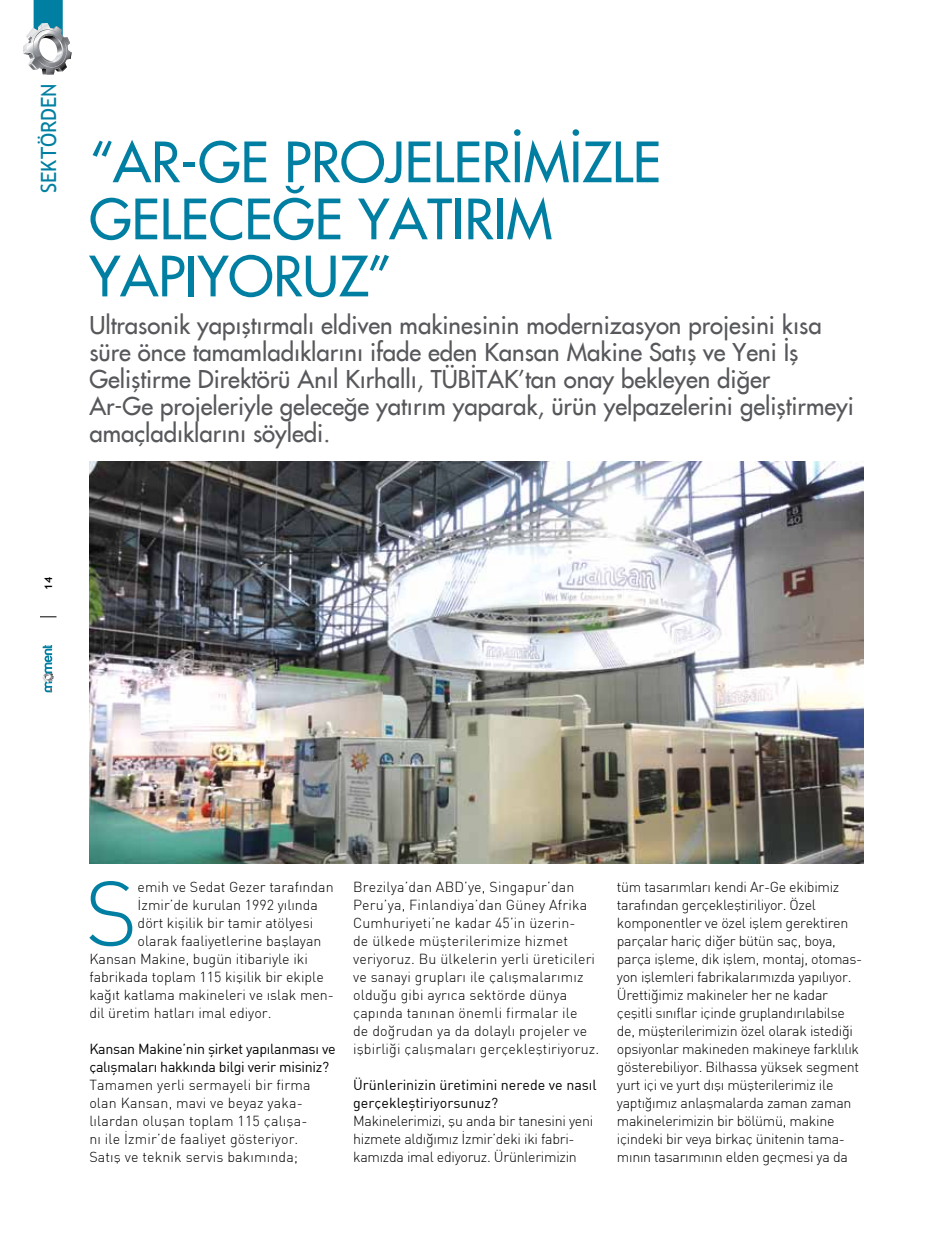
<style>
.page{position:relative;width:936px;height:1234px;background:#fff}
.page>*{position:absolute;margin:0;border:0;box-sizing:border-box;transform-origin:0 0}
.t1{font:300 90.15px "DI Nbek";color:#007fa2}
.t2{font:54px/57px "Beatles";color:#007fa2}
.t3{font:24px/27px "Beatles";color:#57585b}
.t4{font:21px "Trebuchet MS";color:#007fa2}
.t5{font:300 14.25px/18px "DI Nbek";color:#000}
.t6{font:300 14.25px/18px "DI Nbek";letter-spacing:-.02em;color:#000}
.t7{font:14.25px/18px "DIN Bek";letter-spacing:-.02em;color:#000}
.t8{font:14.25px/18px "DIN Bek";color:#000}
.t9{font:700 10.5px "Trebuchet MS";color:#000}
</style>
<div class="page">
<svg style="left:23px;top:0;width:48px;height:74px"></svg>
<svg style="left:43px;top:645px;width:10px;height:47px"></svg>
<svg style="left:40px;top:616px;width:16px;height:1px"></svg>
<img style="left:89px;top:461px;width:774px;height:402px">
<h3 class="t4" style="left:36px;top:193px;width:111px;rotate:-90deg">SEKTÖRDEN</h3>
<h2 class="t2" style="left:89px;top:133px;width:573px">“AR-GE PROJELERİMİZLE<br>GELECEĞE YATIRIM<br>YAPIYORUZ”</h2>
<p class="t3" style="left:89px;top:311px;width:766px">Ultrasonik yapıştırmalı eldiven makinesinin modernizasyon projesini kısa süre önce tamamladıklarını ifade eden Kansan Makine Satış ve Yeni İş Geliştirme Direktörü Anıl Kırhallı, TÜBİTAK’tan onay bekleyen diğer<br>Ar-Ge projeleriyle geleceğe yatırım yaparak, ürün yelpazelerini geliştirmeyi amaçladıklarını söyledi.</p>
<p class="t9" style="left:42px;top:589px;width:14px;rotate:-90deg">14</p>
<h1 class="t1" style="left:85px;top:857px;width:54px">S</h1>
<p class="t5" style="left:138px;top:877px;width:197px">emih ve Sedat Gezer tarafından</p>
<p class="t5" style="left:138px;top:895px;width:182px">İzmir’de kurulan 1992 yılında</p>
<p class="t5" style="left:138px;top:913px;width:177px">dört kişilik bir tamir atölyesi</p>
<p class="t5" style="left:138px;top:931px;width:185px">olarak faaliyetlerine başlayan</p>
<p class="t5" style="left:89px;top:949px;width:220px">Kansan Makine, bugün itibariyle iki</p>
<p class="t5" style="left:89px;top:967px;width:236px">fabrikada toplam 115 kişilik bir ekiple</p>
<p class="t5" style="left:89px;top:985px;width:246px">kağıt katlama makineleri ve ıslak men-</p>
<p class="t5" style="left:89px;top:1003px;width:184px">dil üretim hatları imal ediyor.</p>
<p class="t7" style="left:89px;top:1039px;width:248px">Kansan Makine’nin şirket yapılanması ve çalışmaları hakkında bilgi verir misiniz?</p>
<p class="t5" style="left:89px;top:1075px;width:223px">Tamamen yerli sermayeli bir firma olan Kansan, mavi ve beyaz yaka&shy;lılardan oluşan toplam 115 çalışa&shy;nı ile İzmir’de faaliyet gösteriyor.<br>Satış ve teknik servis bakımında;</p>
<p class="t5" style="left:353px;top:877px;width:247px">Brezilya’dan ABD’ye, Singapur’dan Peru’ya, Finlandiya’dan Güney Afrika Cumhuriyeti’ne kadar 45’in üzerin-<br>de ülkede müşterilerimize hizmet veriyoruz. Bu ülkelerin yerli üreticileri ve sanayi grupları ile çalışmalarımız olduğu gibi ayrıca sektörde dünya çapında tanınan önemli firmalar ile<br>de doğrudan ya da dolaylı projeler ve işbirliği çalışmaları gerçekleştiriyoruz.</p>
<p class="t8" style="left:353px;top:1075px;width:245px">Ürünlerinizin üretimini nerede ve nasıl gerçekleştiriyorsunuz?</p>
<p class="t6" style="left:353px;top:1111px;width:241px">Makinelerimizi, şu anda bir tanesini yeni hizmete aldığımız İzmir’deki iki fabri&shy;kamızda imal ediyoruz. Ürünlerimizin</p>
<p class="t6" style="left:617px;top:877px;width:247px">tüm tasarımları kendi Ar-Ge ekibimiz tarafından gerçekleştiriliyor. Özel komponentler ve özel işlem gerektiren parçalar hariç diğer bütün saç, boya, parça işleme, dik işlem, montaj, otomas&shy;yon işlemleri fabrikalarımızda yapılıyor.<br>Ürettiğimiz makineler her ne kadar çeşitli sınıflar içinde gruplandırılabilse de, müşterilerimizin özel olarak istediği opsiyonlar makineden makineye farklılık gösterebiliyor. Bilhassa yüksek segment yurt içi ve yurt dışı müşterilerimiz ile yaptığımız anlaşmalarda zaman zaman makinelerimizin bir bölümü, makine içindeki bir veya birkaç ünitenin tama&shy;mının tasarımının elden geçmesi ya da</p>
</div>
